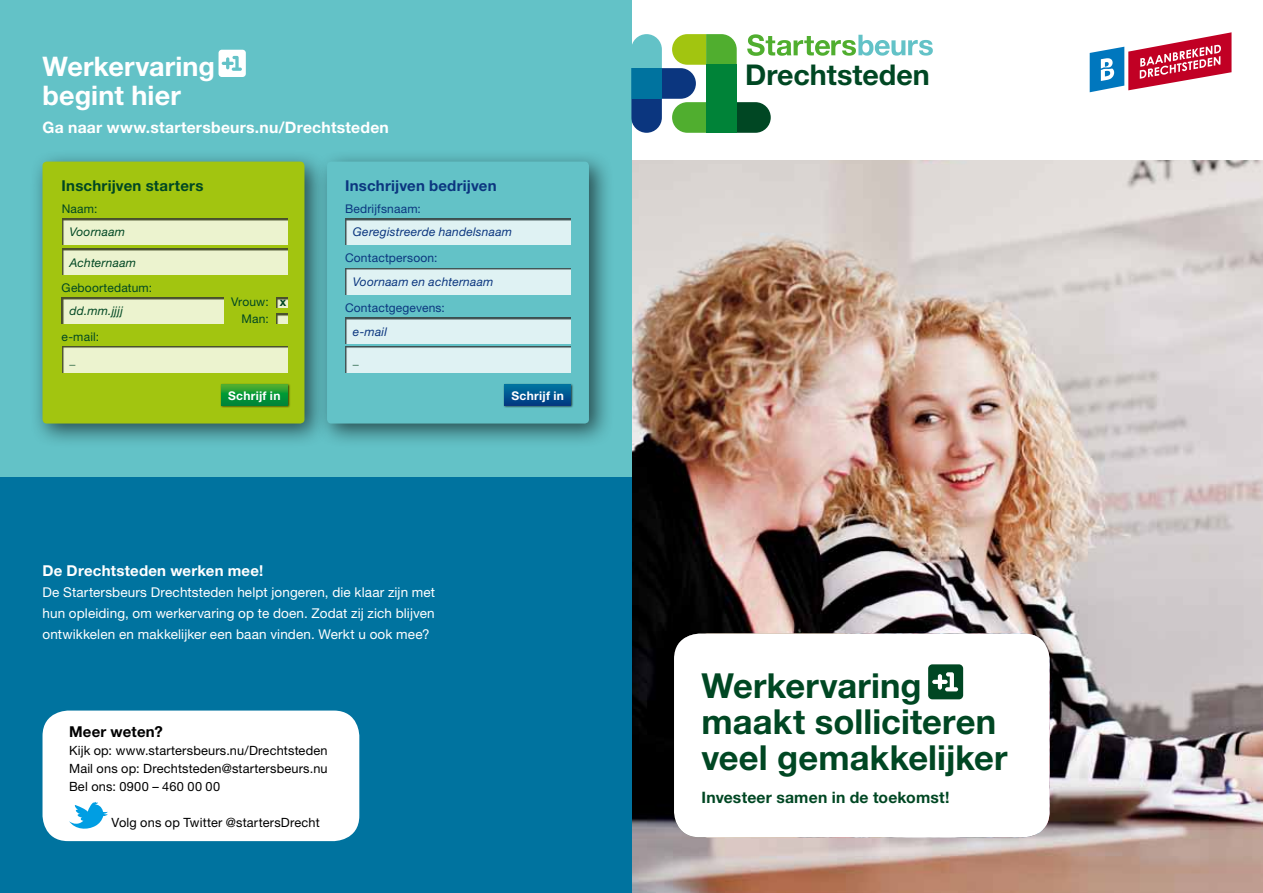
<style>
.page{position:relative;width:1263px;height:893px;background:#fff}
.page>*{position:absolute;margin:0;border:0;box-sizing:border-box;transform-origin:0 0}
.t1{font:700 34.5px/36px "Helvetica Neue LT Std";color:#004723}
.t2{font:700 28.65px "Helvetica Neue LT Std";color:#004723}
.t3{font:700 27px/28.5px "Helvetica Neue LT Std";letter-spacing:.005em;color:#fff}
.t4{font:700 15.75px "Helvetica Neue LT Std";letter-spacing:.015em;color:#fff}
.t5{font:700 15.75px "Helvetica Neue LT Std";letter-spacing:.01em;color:#004723}
.t6{font:700 15px "Helvetica Neue LT Std";letter-spacing:.015em;color:#fff}
.t7{font:700 15px "Helvetica Neue LT Std";letter-spacing:.015em;color:#0b367f}
.t8{font:700 15px "Helvetica Neue LT Std";letter-spacing:.015em;color:#004723}
.t9{font:700 15px "Helvetica Neue LT Std";letter-spacing:.015em;color:#000}
.t10{font:13.5px/21px "Helvetica Neue LT Std";letter-spacing:.01em;color:#fff;text-align:center}
.t11{font:12.75px/18px "Helvetica Neue LT Std";letter-spacing:.015em;color:#000;text-align:justify}
.t12{font:italic 12px "Helvetica Neue LT Std";letter-spacing:.02em;color:#0b367f}
.t13{font:12px "Helvetica Neue LT Std";letter-spacing:.015em;color:#0b367f}
.t14{font:12px/16.5px "Helvetica Neue LT Std";letter-spacing:.015em;color:#004723;text-align:right}
.t15{font:italic 12px "Helvetica Neue LT Std";letter-spacing:.02em;color:#004723}
.t16{font:700 12px "Helvetica Neue LT Std";letter-spacing:.025em;color:#fff}
.t17{font:700 12px "Helvetica Neue LT Std";color:#004723}
</style>
<div class="page">
<img style="left:631px;top:9px;width:632px;height:884px">
<img style="left:631px;top:162px;width:1px;height:731px">
<div style="left:0;top:0;width:631px;height:477px;background:#63c2c7"></div>
<div style="left:0;top:477px;width:631px;height:416px;background:#00739f"></div>
<div style="left:43px;top:711px;width:316px;height:130px;background:#fff;border-radius:26px"></div>
<svg style="left:219px;top:50px;width:27px;height:27px"></svg>
<svg style="left:69px;top:802px;width:39px;height:27px"></svg>
<div style="left:30px;top:149px;width:299px;height:300px;background:#000;opacity:.6"></div>
<div style="left:43px;top:162px;width:261px;height:261px;background:#a2c510;border-radius:4px"></div>
<div style="left:60px;top:217px;width:229px;height:29px;background:#000;opacity:.8"></div>
<div style="left:60px;top:248px;width:229px;height:29px;background:#000;opacity:.8"></div>
<div style="left:60px;top:296px;width:166px;height:29px;background:#000;opacity:.8"></div>
<div style="left:275px;top:296px;width:14px;height:13px;background:#000;opacity:.8"></div>
<div style="left:275px;top:312px;width:14px;height:13px;background:#000;opacity:.8"></div>
<div style="left:60px;top:345px;width:229px;height:29px;background:#000;opacity:.8"></div>
<div style="left:220px;top:384px;width:70px;height:24px;background:#000;opacity:.75"></div>
<svg style="left:221px;top:385px;width:66px;height:20px"></svg>
<div style="left:315px;top:149px;width:299px;height:300px;background:#000;opacity:.6"></div>
<div style="left:327px;top:162px;width:262px;height:261px;background:#63c2c7;border-radius:4px"></div>
<div style="left:344px;top:217px;width:228px;height:29px;background:#000;opacity:.8"></div>
<div style="left:344px;top:267px;width:228px;height:29px;background:#000;opacity:.8"></div>
<div style="left:344px;top:316px;width:228px;height:29px;background:#000;opacity:.8"></div>
<div style="left:344px;top:345px;width:228px;height:29px;background:#000;opacity:.8"></div>
<div style="left:503px;top:384px;width:71px;height:24px;background:#000;opacity:.75"></div>
<div style="left:504px;top:385px;width:67px;height:20px;background:linear-gradient(to bottom,#0074a1,#003c84)"></div>
<svg style="left:674px;top:634px;width:375px;height:203px"></svg>
<div style="left:632px;top:0;width:631px;height:159px;background:#fff"></div>
<svg style="left:631px;top:34px;width:302px;height:99px"></svg>
<svg style="left:1090px;top:32px;width:141px;height:60px"></svg>
<h3 class="t3" style="left:43px;top:52px;width:174px">Werkervaring begint hier</h3>
<p class="t4" style="left:43px;top:118px;width:348px">Ga naar www.startersbeurs.nu/Drechtsteden</p>
<p class="t4" style="left:96px;top:118px;width:8px">r</p>
<p class="t8" style="left:62px;top:176px;width:143px">Inschrijven starters</p>
<p class="t7" style="left:345px;top:176px;width:153px">Inschrijven bedrijven</p>
<p class="t14" style="left:62px;top:200px;width:37px">Naam:</p>
<p class="t15" style="left:70px;top:225px;width:57px">Voornaam</p>
<p class="t15" style="left:70px;top:255px;width:68px">Achternaam</p>
<p class="t15" style="left:70px;top:304px;width:55px">dd.mm.jjjj</p>
<p class="t14" style="left:62px;top:279px;width:92px">Geboortedatum:</p>
<p class="t14" style="left:114px;top:279px;width:9px">d</p>
<p class="t14" style="left:231px;top:293px;width:39px">Vrouw:<br>Man:</p>
<p class="t17" style="left:280px;top:294px;width:8px">x</p>
<p class="t13" style="left:345px;top:202px;width:77px">Bedrijfsnaam:</p>
<p class="t13" style="left:345px;top:251px;width:94px">Contactpersoon:</p>
<p class="t13" style="left:345px;top:301px;width:101px">Contactgegevens:</p>
<p class="t12" style="left:353px;top:225px;width:161px">Geregistreerde handelsnaam</p>
<p class="t12" style="left:353px;top:274px;width:142px">Voornaam en achternaam</p>
<p class="t12" style="left:373px;top:225px;width:8px">e</p>
<p class="t12" style="left:385px;top:274px;width:8px">a</p>
<p class="t14" style="left:62px;top:328px;width:39px">e-mail:</p>
<p class="t14" style="left:68px;top:328px;width:6px">-</p>
<p class="t15" style="left:70px;top:353px;width:7px">_</p>
<p class="t12" style="left:353px;top:324px;width:36px">e-mail</p>
<p class="t15" style="left:353px;top:353px;width:7px">_</p>
<p class="t16" style="left:228px;top:388px;width:54px">Schrijf in</p>
<p class="t16" style="left:512px;top:388px;width:54px">Schrijf in</p>
<p class="t6" style="left:43px;top:562px;width:222px">De Drechtsteden werken mee!</p>
<p class="t10" style="left:43px;top:582px;width:394px;text-align:justify">De Startersbeurs Drechtsteden helpt jongeren, die klaar zijn met hun opleiding, om werkervaring op te doen. Zodat zij zich blijven ontwikkelen en makkelijker een baan vinden. Werkt u ook mee?</p>
<p class="t6" style="left:241px;top:562px;width:10px">e</p>
<p class="t10" style="left:93px;top:582px;width:15px">e d</p>
<p class="t10" style="left:258px;top:603px;width:6px">t</p>
<p class="t10" style="left:374px;top:603px;width:4px">i</p>
<p class="t10" style="left:217px;top:624px;width:9px">e</p>
<p class="t10" style="left:331px;top:624px;width:9px">e</p>
<p class="t9" style="left:69px;top:722px;width:95px">Meer weten?</p>
<p class="t11" style="left:69px;top:741px;width:260px">Kijk op: www.startersbeurs.nu/Drechtsteden Mail ons op: Drechtsteden@startersbeurs.nu Bel ons: 0900 – 460 00 00</p>
<p class="t11" style="left:112px;top:813px;width:210px">Volg ons op Twitter @startersDrecht</p>
<p class="t9" style="left:154px;top:722px;width:10px">?</p>
<p class="t11" style="left:78px;top:741px;width:4px">i</p>
<p class="t11" style="left:277px;top:741px;width:9px">h</p>
<p class="t11" style="left:80px;top:759px;width:8px">a</p>
<p class="t11" style="left:238px;top:759px;width:6px">t</p>
<p class="t11" style="left:277px;top:759px;width:16px">be</p>
<p class="t11" style="left:218px;top:813px;width:6px">r</p>
<h2 class="t2" style="left:745px;top:57px;width:186px">Drechtsteden</h2>
<h1 class="t1" style="left:702px;top:667px;width:308px">Werkervaring maakt solliciteren veel gemakkelijker</h1>
<p class="t5" style="left:702px;top:788px;width:249px">Investeer samen in de toekomst!</p>
<h1 class="t1" style="left:900px;top:667px;width:23px">g</h1>
</div>
